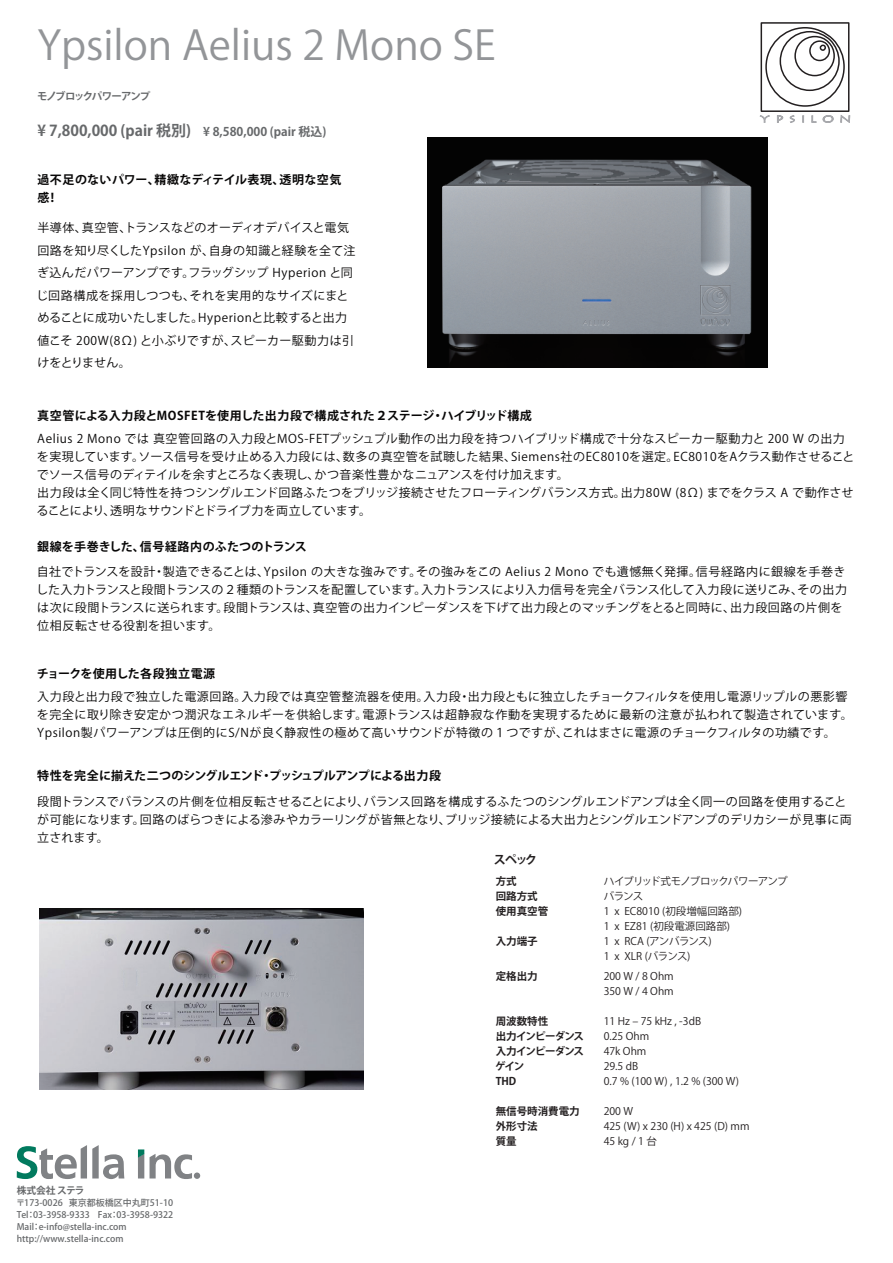
<style>
.page{position:relative;width:893px;height:1263px;background:#fff}
.page>*{position:absolute;margin:0;border:0;box-sizing:border-box;transform-origin:0 0}
.t1{font:40.2px "Koz Go Pr 6 N";color:#939598}
.t2{font:12px/18px "Koz Go Pr 6 N";letter-spacing:.03em;color:#080707}
.t3{font:12px/18px "Koz Go Pr 6 N";letter-spacing:.01em;color:#080707}
.t4{font:700 12px "Koz Go Pr 6 N";letter-spacing:.01em;color:#080707}
.t5{font:700 12px "Koz Go Pro";color:#67696b}
.t6{font:700 12px "Koz Go Pr 6 N";letter-spacing:-.01em;color:#080707}
.t7{font:700 12px/18px "Koz Go Pr 6 N";letter-spacing:.03em;color:#080707}
.t8{font:700 12px "Koz Go Pr 6 N";color:#231f20}
.t9{font:10.5px/15px "Koz Go Pr 6 N";color:#231f20}
.t10{font:700 10.5px "Koz Go Pr 6 N";color:#231f20}
.t11{font:10.5px/15px "Koz Go Pr 6 N";letter-spacing:-.05em;color:#231f20}
.t12{font:10.5px "Koz Go Pr 6 N";letter-spacing:-.08em;color:#231f20}
.t13{font:700 10.5px "Koz Go Pr 6 N";letter-spacing:-.075em;color:#231f20}
.t14{font:700 10.5px "Koz Go Pro";letter-spacing:-.11em;color:#67696b}
.t15{font:700 9.75px "Koz Go Pro";color:#67696b}
.t16{font:500 9px/12px "Koz Go Pro";color:#67696b}
.s1{font-size:15px}
</style>
<div class="page">
<svg style="left:150px;top:1154px;width:42px;height:25px"></svg>
<svg style="left:17px;top:1145px;width:107px;height:34px"></svg>
<div style="left:194px;top:1172px;width:6px;height:7px;background:#808285;border-radius:50%"></div>
<svg style="left:138px;top:1149px;width:6px;height:29px"></svg>
<div style="left:761px;top:22px;width:88px;height:90px;border:2px solid #231f20"></div>
<svg style="left:759px;top:26px;width:91px;height:97px"></svg>
<img style="left:427px;top:137px;width:341px;height:230px">
<img style="left:39px;top:908px;width:324px;height:181px">
<h1 class="t1" style="left:37px;top:22px;width:460px">Ypsilon Aelius 2 Mono SE</h1>
<p class="t14" style="left:37px;top:89px;width:115px">モノブロックパワーアンプ</p>
<p class="t5" style="left:37px;top:124px;width:291px"><span class="s1">¥ 7,800,000 (pair 税別)</span>　¥ 8,580,000 (pair 税込)</p>
<p class="t7" style="left:37px;top:171px;width:305px">過不足のないパワー、精緻なディテイル表現、透明な空気感！</p>
<p class="t2" style="left:36px;top:217px;width:321px;line-height:22.5px">半導体、真空管、トランスなどのオーディオデバイスと電気回路を知り尽くしたYpsilon が、自身の知識と経験を全て注ぎ込んだパワーアンプです。フラッグシップ Hyperion と同じ回路構成を採用しつつも、それを実用的なサイズにまとめることに成功いたしました。Hyperionと比較すると出力値こそ 200W(8Ω) と小ぶりですが、スピーカー駆動力は引けをとりません。</p>
<p class="t4" style="left:37px;top:409px;width:496px">真空管による入力段とMOSFETを使用した出力段で構成された２ステージ・ハイブリッド構成</p>
<p class="t2" style="left:36px;top:430px;width:819px">Aelius 2 Mono では 真空管回路の入力段とMOS-FETプッシュプル動作の出力段を持つハイブリッド構成で十分なスピーカー駆動力と 200 W の出力を実現しています。ソース信号を受け止める入力段には、数多の真空管を試聴した結果、Siemens社のEC8010を選定。EC8010をAクラス動作させることでソース信号のディテイルを余すところなく表現し、かつ音楽性豊かなニュアンスを付け加えます。<br>出力段は全く同じ特性を持つシングルエンド回路ふたつをブリッジ接続させたフローティングバランス方式。出力80W (8Ω) までをクラス A で動作させることにより、透明なサウンドとドライブ力を両立しています。</p>
<p class="t4" style="left:37px;top:540px;width:271px">銀線を手巻きした、信号経路内のふたつのトランス</p>
<p class="t2" style="left:36px;top:563px;width:813px">自社でトランスを設計・製造できることは、Ypsilon の大きな強みです。その強みをこの Aelius 2 Mono でも遺憾無く発揮。信号経路内に銀線を手巻きした入力トランスと段間トランスの２種類のトランスを配置しています。入力トランスにより入力信号を完全バランス化して入力段に送りこみ、その出力は次に段間トランスに送られます。段間トランスは、真空管の出力インピーダンスを下げて出力段とのマッチングをとると同時に、出力段回路の片側を位相反転させる役割を担います。</p>
<p class="t4" style="left:37px;top:667px;width:180px">チョークを使用した各段独立電源</p>
<p class="t2" style="left:37px;top:688px;width:817px">入力段と出力段で独立した電源回路。入力段では真空管整流器を使用。入力段・出力段ともに独立したチョークフィルタを使用し電源リップルの悪影響を完全に取り除き安定かつ潤沢なエネルギーを供給します。電源トランスは超静寂な作動を実現するために最新の注意が払われて製造されています。<br>Ypsilon製パワーアンプは圧倒的にS/Nが良く静寂性の極めて高いサウンドが特徴の１つですが、これはまさに電源のチョークフィルタの功績です。</p>
<p class="t6" style="left:37px;top:769px;width:405px">特性を完全に揃えた二つのシングルエンド・プッシュプルアンプによる出力段</p>
<p class="t3" style="left:37px;top:793px;width:816px">段間トランスでバランスの片側を位相反転させることにより、バランス回路を構成するふたつのシングルエンドアンプは全く同一の回路を使用することが可能になります。回路のばらつきによる滲みやカラーリングが皆無となり、ブリッジ接続による大出力とシングルエンドアンプのデリカシーが見事に両立されます。</p>
<p class="t10" style="left:496px;top:875px;width:22px">方式</p>
<p class="t12" style="left:604px;top:875px;width:185px">ハイブリッド式モノブロックパワーアンプ</p>
<p class="t10" style="left:496px;top:890px;width:43px">回路方式</p>
<p class="t9" style="left:604px;top:889px;width:41px">バランス</p>
<p class="t10" style="left:496px;top:905px;width:54px">使用真空管</p>
<p class="t9" style="left:604px;top:904px;width:140px">1 x EC8010 (初段増幅回路部)<br>1 x EZ81 (初段電源回路部)</p>
<p class="t10" style="left:496px;top:935px;width:43px">入力端子</p>
<p class="t11" style="left:604px;top:934px;width:109px">1 x RCA (アンバランス)<br>1 x XLR (バランス)</p>
<p class="t10" style="left:496px;top:970px;width:43px">定格出力</p>
<p class="t9" style="left:604px;top:968px;width:72px">200 W / 8 Ohm<br>350 W / 4 Ohm</p>
<p class="t10" style="left:496px;top:1015px;width:54px">周波数特性</p>
<p class="t9" style="left:604px;top:1013px;width:99px">11 Hz ‒ 75 kHz , -3dB</p>
<p class="t13" style="left:496px;top:1030px;width:90px">出力インピーダンス</p>
<p class="t9" style="left:604px;top:1028px;width:47px">0.25 Ohm</p>
<p class="t13" style="left:496px;top:1045px;width:90px">入力インピーダンス</p>
<p class="t9" style="left:604px;top:1043px;width:44px">47k Ohm</p>
<p class="t10" style="left:495px;top:1060px;width:30px">ゲイン</p>
<p class="t9" style="left:604px;top:1058px;width:36px">29.5 dB</p>
<p class="t10" style="left:496px;top:1075px;width:22px">THD</p>
<p class="t9" style="left:604px;top:1073px;width:137px">0.7 % (100 W) , 1.2 % (300 W)</p>
<p class="t10" style="left:496px;top:1105px;width:85px">無信号時消費電力</p>
<p class="t9" style="left:604px;top:1103px;width:31px">200 W</p>
<p class="t10" style="left:496px;top:1120px;width:43px">外形寸法</p>
<p class="t9" style="left:604px;top:1118px;width:147px">425 (W) x 230 (H) x 425 (D) mm</p>
<p class="t10" style="left:496px;top:1135px;width:22px">質量</p>
<p class="t9" style="left:604px;top:1133px;width:55px">45 kg / 1 台</p>
<p class="t8" style="left:494px;top:853px;width:45px">スペック</p>
<p class="t15" style="left:17px;top:1184px;width:78px">株式会社 ステラ　</p>
<p class="t16" style="left:16px;top:1197px;width:168px">〒173-0026 東京都板橋区中丸町51-10　<br>Tel：03-3958-9333 Fax：03-3958-9322<br>Mail：e-info@stella-inc.com http://www.stella-inc.com</p>
</div>
